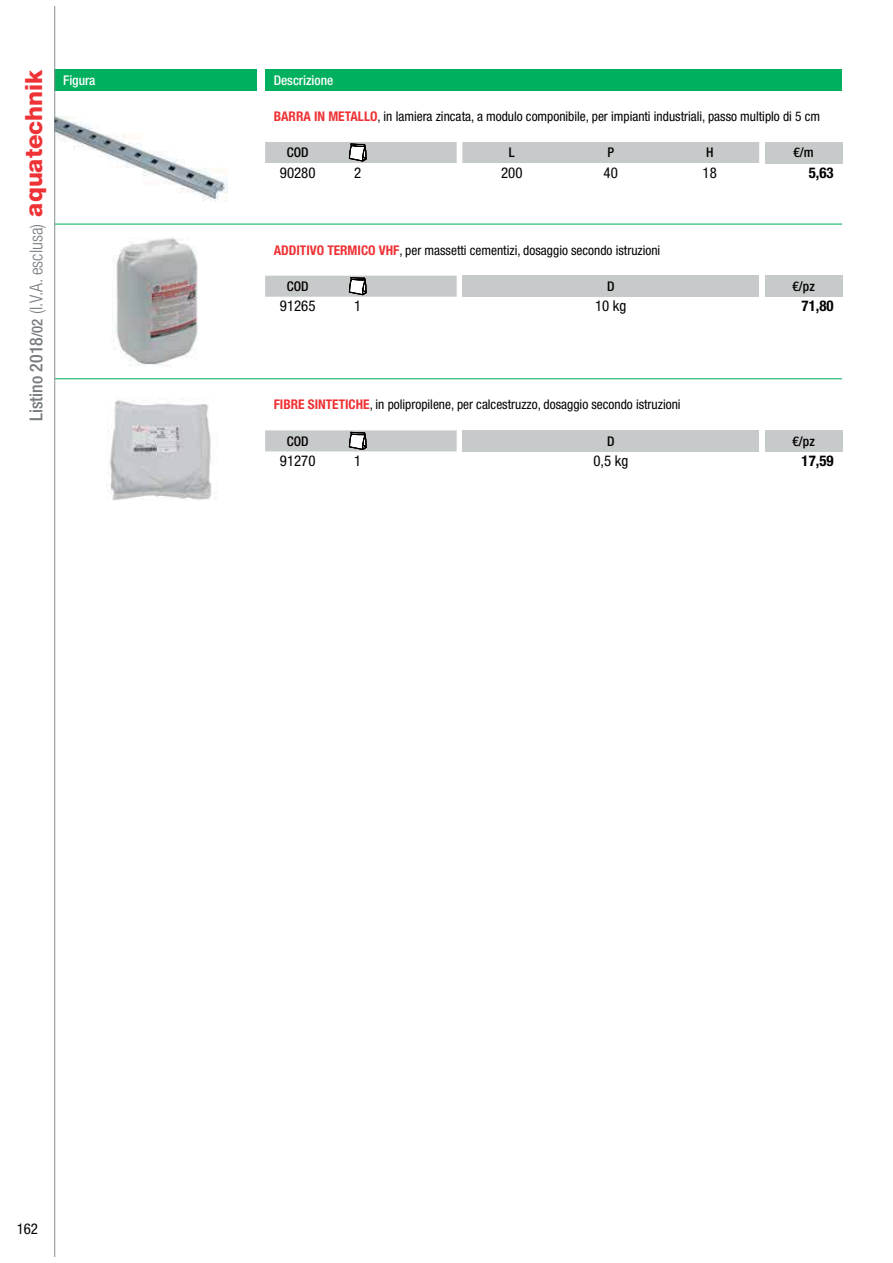
<style>
.page{position:relative;width:893px;height:1263px;background:#fff}
.page>*{position:absolute;margin:0;border:0;box-sizing:border-box;transform-origin:0 0}
.t1{font:800 23.7px "Helvetica Neue LT Std";color:#ee3235}
.t2{font:300 condensed 17.85px "Helvetica Neue LT Std";color:#767c7f}
.t3{font:condensed 14.85px "Helvetica Neue LT Std";color:#040000}
.t4{font:700 condensed 14.85px "Helvetica Neue LT Std";color:#040000}
.t5{font:condensed 13.35px "Helvetica Neue LT Std";color:#040000}
.t6{font:500 condensed 13.35px "Helvetica Neue LT Std";color:#040000}
.t7{font:500 condensed 13.35px "Helvetica Neue LT Std";color:#fff}
.s1{font-weight:500}
.s2{font-weight:500;font-size:14.85px}
.s3{font-weight:700;color:#ee3235}
</style>
<div class="page">
<div style="left:462px;top:276px;width:297px;height:21px;background:#c7cacb"></div>
<div style="left:765px;top:276px;width:77px;height:21px;background:#c7cacb"></div>
<img style="left:116px;top:238px;width:82px;height:128px">
<img style="left:55px;top:101px;width:173px;height:115px">
<div style="left:462px;top:430px;width:297px;height:21px;background:#c7cacb"></div>
<div style="left:765px;top:430px;width:77px;height:21px;background:#c7cacb"></div>
<img style="left:107px;top:400px;width:111px;height:101px">
<div style="left:765px;top:142px;width:77px;height:21px;background:#c7cacb"></div>
<div style="left:55px;top:69px;width:202px;height:21px;background:#00b05e"></div>
<div style="left:265px;top:69px;width:577px;height:21px;background:#00b05e"></div>
<hr style="left:55px;top:224px;width:787px;height:1px;background:#00b05e">
<hr style="left:55px;top:378px;width:787px;height:1px;background:#00b05e">
<div style="left:265px;top:142px;width:494px;height:21px;background:#c7cacb"></div>
<svg style="left:265px;top:276px;width:192px;height:21px;background:#c3c6c6"></svg>
<svg style="left:265px;top:430px;width:192px;height:21px;background:#c3c6c7"></svg>
<hr style="left:54px;top:6px;width:1px;height:1251px;background:#888e91">
<h1 class="t1" style="left:20px;top:217px;width:149px;rotate:-90deg">aquatechnik</h1>
<h2 class="t2" style="left:26px;top:421px;width:199px;rotate:-90deg"><span class="s1">Listino 2018</span><span class="s2">/02</span> (I.V.A. esclusa)</h2>
<p class="t7" style="left:63px;top:75px;width:34px">Figura</p>
<p class="t7" style="left:274px;top:75px;width:61px">Descrizione</p>
<p class="t5" style="left:274px;top:111px;width:548px"><span class="s3">BARRA IN METALLO</span>, in lamiera zincata, a modulo componibile, per impianti industriali, passo multiplo di 5 cm</p>
<p class="t6" style="left:287px;top:148px;width:23px">COD</p>
<p class="t3" style="left:280px;top:167px;width:37px">90280</p>
<p class="t3" style="left:354px;top:167px;width:9px">2</p>
<p class="t6" style="left:509px;top:148px;width:7px">L</p>
<p class="t6" style="left:607px;top:148px;width:8px">P</p>
<p class="t6" style="left:706px;top:148px;width:9px">H</p>
<p class="t3" style="left:501px;top:167px;width:23px">200</p>
<p class="t3" style="left:604px;top:167px;width:16px">40</p>
<p class="t3" style="left:702px;top:167px;width:16px">18</p>
<p class="t6" style="left:793px;top:148px;width:22px">€/m</p>
<p class="t4" style="left:809px;top:167px;width:26px">5,63</p>
<p class="t5" style="left:274px;top:245px;width:388px"><span class="s3">ADDITIVO TERMICO VHF</span>, per massetti cementizi, dosaggio secondo istruzioni</p>
<p class="t6" style="left:287px;top:281px;width:23px">COD</p>
<p class="t3" style="left:280px;top:301px;width:37px">91265</p>
<p class="t3" style="left:354px;top:301px;width:9px">1</p>
<p class="t6" style="left:607px;top:281px;width:9px">D</p>
<p class="t3" style="left:595px;top:301px;width:33px">10 kg</p>
<p class="t6" style="left:792px;top:281px;width:24px">€/pz</p>
<p class="t4" style="left:802px;top:301px;width:34px">71,80</p>
<p class="t5" style="left:274px;top:400px;width:408px"><span class="s3">FIBRE SINTETICHE</span>, in polipropilene, per calcestruzzo, dosaggio secondo istruzioni</p>
<p class="t6" style="left:287px;top:436px;width:23px">COD</p>
<p class="t3" style="left:280px;top:456px;width:37px">91270</p>
<p class="t3" style="left:354px;top:456px;width:9px">1</p>
<p class="t6" style="left:607px;top:436px;width:9px">D</p>
<p class="t3" style="left:593px;top:456px;width:36px">0,5 kg</p>
<p class="t6" style="left:792px;top:436px;width:24px">€/pz</p>
<p class="t4" style="left:802px;top:456px;width:34px">17,59</p>
<p class="t3" style="left:17px;top:1223px;width:23px">162</p>
</div>
